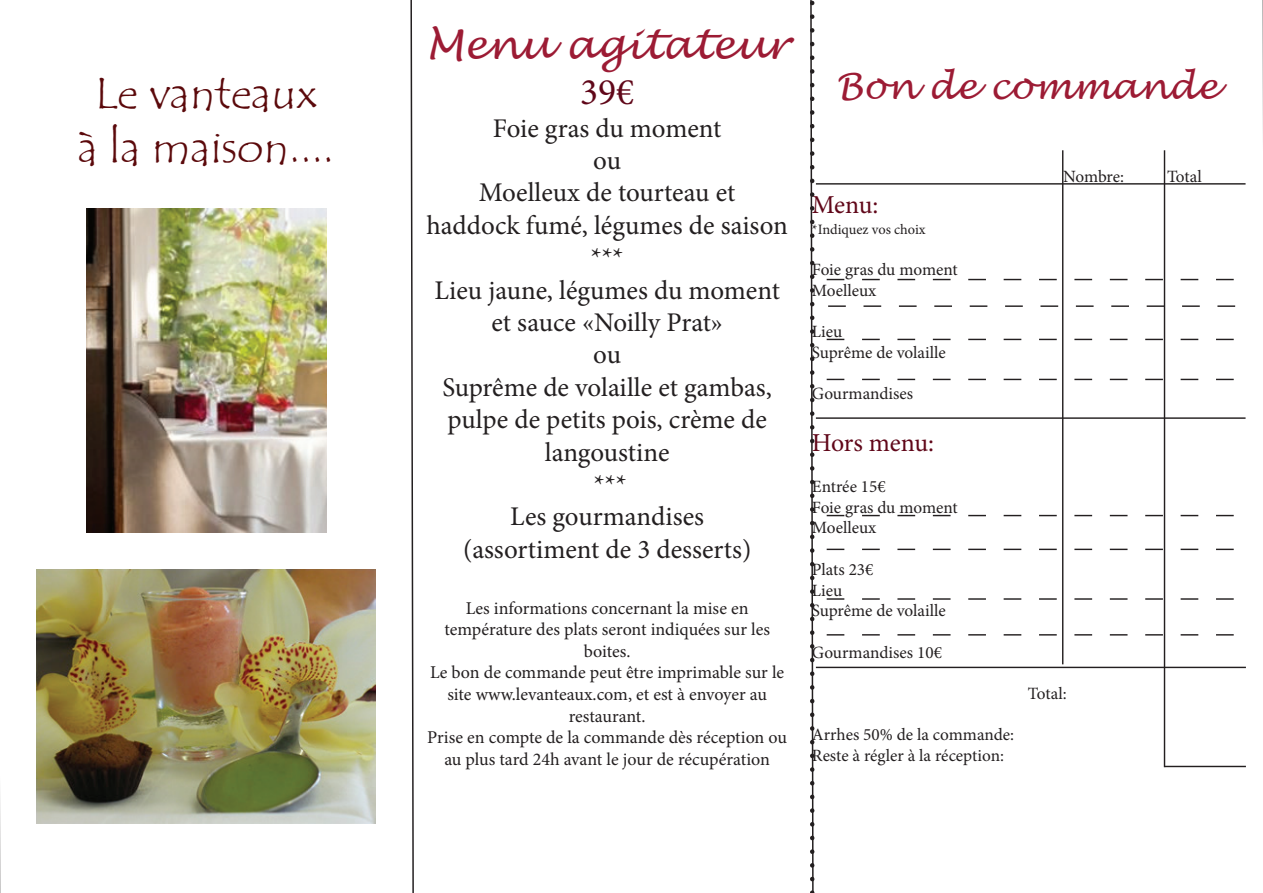
<style>
.page{position:relative;width:1263px;height:893px;background:#fff}
.page>*{position:absolute;margin:0;border:0;box-sizing:border-box;transform-origin:0 0}
.t1{font:45px/54px "Tempus Sans ITC";color:#5b090b;text-align:center}
.t2{font:italic 40.5px "Lucida Handwriting";color:#9c1b34}
.t3{font:37.5px "Minion Pro";color:#600719}
.t4{font:italic 35.85px "Lucida Handwriting";color:#9c1b34}
.t5{font:27px/32.4px "Minion Pro";color:#231f20;text-align:center}
.t6{font:25.8px "Minion Pro";letter-spacing:-.01em;color:#600719}
.t7{font:18px/21.6px "Minion Pro";color:#231f20;text-align:center}
.t8{font:17.25px/20.7px "Minion Pro";color:#231f20}
.t9{font:14.4px "Minion Pro";letter-spacing:-.005em;color:#231f20}
</style>
<div class="page">
<svg style="left:0;top:796px;width:1px;height:97px"></svg>
<svg style="left:1262px;top:0;width:1px;height:131px"></svg>
<svg style="left:410px;top:0;width:4px;height:893px"></svg>
<img style="left:86px;top:208px;width:240px;height:325px">
<svg style="left:810px;top:0;width:4px;height:893px"></svg>
<hr style="left:1062px;top:150px;width:1px;height:514px;background:#231f20">
<hr style="left:1164px;top:150px;width:1px;height:617px;background:#231f20">
<hr style="left:816px;top:183px;width:429px;height:2px;background:#231f20">
<hr style="left:816px;top:417px;width:429px;height:2px;background:#231f20">
<hr style="left:816px;top:667px;width:430px;height:1px;background:#231f20">
<svg style="left:827px;top:279px;width:407px;height:1px"></svg>
<svg style="left:827px;top:339px;width:407px;height:1px"></svg>
<svg style="left:828px;top:305px;width:407px;height:2px"></svg>
<svg style="left:827px;top:379px;width:407px;height:1px"></svg>
<svg style="left:827px;top:515px;width:407px;height:1px"></svg>
<svg style="left:827px;top:549px;width:407px;height:1px"></svg>
<svg style="left:827px;top:598px;width:407px;height:2px"></svg>
<svg style="left:827px;top:634px;width:407px;height:2px"></svg>
<hr style="left:1164px;top:766px;width:82px;height:1px;background:#231f20">
<img style="left:37px;top:570px;width:338px;height:253px">
<h1 class="t1" style="left:78px;top:67px;width:258px">Le vanteaux<br>à la maison....</h1>
<h2 class="t2" style="left:425px;top:20px;width:365px">Menu agitateur</h2>
<h3 class="t3" style="left:580px;top:67px;width:55px">39€</h3>
<p class="t5" style="left:426px;top:112px;width:363px">Foie gras du moment<br>ou<br>Moelleux de tourteau et<br>haddock fumé, légumes de saison ***<br>Lieu jaune, légumes du moment et sauce «Noilly Prat»<br>ou<br>Suprême de volaille et gambas, pulpe de petits pois, crème de langoustine<br>***<br>Les gourmandises<br>(assortiment de 3 desserts)</p>
<p class="t7" style="left:427px;top:597px;width:361px">Les informations concernant la mise en température des plats seront indiquées sur les boites.<br>Le bon de commande peut être imprimable sur le site www.levanteaux.com, et est à envoyer au restaurant.<br>Prise en compte de la commande dès réception ou au plus tard 24h avant le jour de récupération</p>
<h3 class="t4" style="left:836px;top:65px;width:383px">Bon de commande</h3>
<h3 class="t6" style="left:812px;top:187px;width:68px">Menu:</h3>
<p class="t9" style="left:812px;top:219px;width:115px">*Indiquez vos choix</p>
<p class="t8" style="left:812px;top:259px;width:147px">Foie gras du moment<br>Moelleux</p>
<p class="t8" style="left:812px;top:321px;width:135px">Lieu<br>Suprême de volaille</p>
<p class="t8" style="left:812px;top:383px;width:103px">Gourmandises</p>
<h3 class="t6" style="left:812px;top:425px;width:124px">Hors menu:</h3>
<p class="t8" style="left:812px;top:476px;width:147px">Entrée 15€<br>Foie gras du moment<br>Moelleux</p>
<p class="t8" style="left:812px;top:559px;width:135px">Plats 23€<br>Lieu<br>Suprême de volaille</p>
<p class="t8" style="left:812px;top:642px;width:132px">Gourmandises 10€</p>
<p class="t8" style="left:812px;top:724px;width:204px">Arrhes 50% de la commande:<br>Reste à régler à la réception:</p>
<p class="t8" style="left:1063px;top:166px;width:62px">Nombre:</p>
<p class="t8" style="left:1167px;top:166px;width:36px">Total</p>
<p class="t8" style="left:1028px;top:683px;width:40px">Total:</p>
</div>
